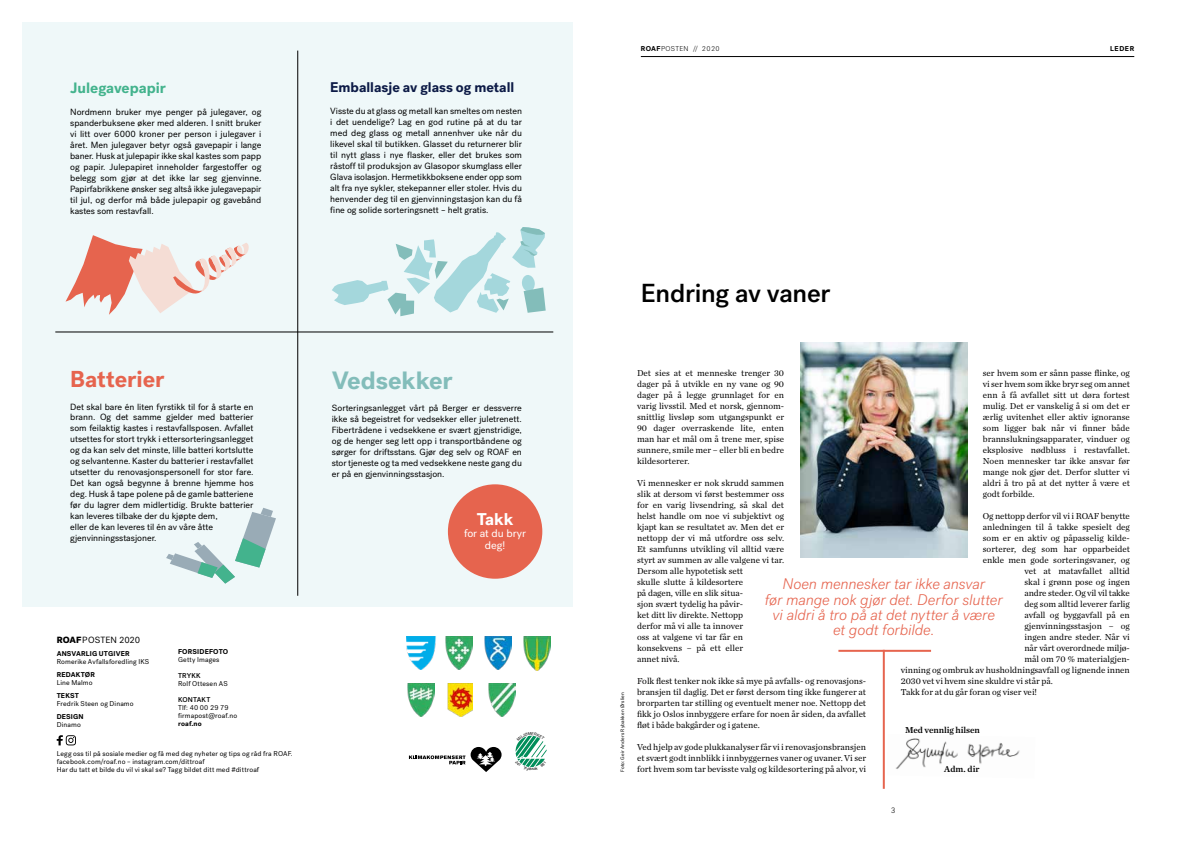
<style>
.page{position:relative;width:1191px;height:842px;background:#fff}
.page>*{position:absolute;margin:0;border:0;box-sizing:border-box;transform-origin:0 0}
.t1{font:500 26px "Post Grotesk";letter-spacing:-.01em;color:#000}
.t2{font:700 25px "Post Grotesk";color:#83bdba}
.t3{font:700 23px "Post Grotesk";color:#e6644e}
.t4{font:700 17px "Post Grotesk";color:#fff}
.t5{font:italic 300 15.3px/15.3px "Post Grotesk";letter-spacing:-.01em;color:#e6644e;text-align:center}
.t6{font:700 15px "Post Grotesk";color:#43b38d}
.t7{font:700 14px "Post Grotesk";color:#0c1a46}
.t8{font:11px/12px "Post Grotesk";color:#fff;text-align:center}
.t9{font:9px/11px "Chronicle Text G1";color:#000;text-align:justify}
.t10{font:9px/11px "Post Grotesk";color:#000;text-align:justify}
.t11{font:9px "Chronicle Text G1 Semi";letter-spacing:-.01em;color:#000}
.t12{font:300 8px "Post Grotesk";color:#000}
.t13{font:7px/8px "Post Grotesk";letter-spacing:.015em;color:#000}
.t14{font:700 7px "Post Grotesk";letter-spacing:.02em;color:#000}
.t15{font:300 7px "Post Grotesk";letter-spacing:.05em;color:#000}
.t16{font:500 7px "Post Grotesk";letter-spacing:.02em;color:#000}
.t17{font:5px "Post Grotesk";letter-spacing:.02em;color:#000}
.s1{font-weight:900}
.s2{font-weight:700}
</style>
<div class="page">
<hr style="left:641px;top:56px;width:493px;height:1px;background:#000">
<svg style="left:409px;top:747px;width:92px;height:25px"></svg>
<svg style="left:57px;top:735px;width:19px;height:10px"></svg>
<img style="left:800px;top:343px;width:167px;height:214px">
<img style="left:895px;top:738px;width:125px;height:31px">
<hr style="left:838px;top:650px;width:93px;height:2px;background:#e6644e">
<hr style="left:882px;top:650px;width:2px;height:139px;background:#e6644e">
<div style="left:23px;top:23px;width:550px;height:584px;background:#eff8f9"></div>
<hr style="left:297px;top:51px;width:1px;height:545px;background:#000">
<hr style="left:55px;top:332px;width:498px;height:1px;background:#000">
<svg style="left:332px;top:227px;width:214px;height:89px"></svg>
<svg style="left:66px;top:235px;width:183px;height:80px"></svg>
<svg style="left:166px;top:508px;width:110px;height:76px"></svg>
<div style="left:448px;top:484px;width:94px;height:95px;background:#e6644e;border-radius:50%"></div>
<img style="left:484px;top:636px;width:27px;height:34px">
<img style="left:446px;top:636px;width:27px;height:34px">
<img style="left:406px;top:637px;width:30px;height:33px">
<img style="left:407px;top:683px;width:27px;height:34px">
<img style="left:448px;top:683px;width:25px;height:34px">
<img style="left:488px;top:683px;width:27px;height:34px">
<img style="left:523px;top:636px;width:27px;height:34px">
<svg style="left:515px;top:735px;width:31px;height:33px"></svg>
<h3 class="t6" style="left:70px;top:78px;width:97px">Julegavepapir</h3>
<p class="t10" style="left:70px;top:106px;width:193px">Nordmenn bruker mye penger på julegaver, og spanderbuksene øker med alderen. I snitt bruker vi litt over 6000 kroner per person i julegaver i året. Men julegaver betyr også gavepapir i lange baner. Husk at julepapir ikke skal kastes som papp og papir. Julepapiret inneholder fargestoffer og belegg som gjør at det ikke lar seg gjenvinne.<br>Papirfabrikkene ønsker seg altså ikke julegavepapir til jul, og derfor må både julepapir og gavebånd kastes som restavfall.</p>
<h3 class="t7" style="left:330px;top:78px;width:185px">Emballasje av glass og metall</h3>
<p class="t10" style="left:330px;top:105px;width:193px">Visste du at glass og metall kan smeltes om nesten i det uendelige? Lag en god rutine på at du tar med deg glass og metall annenhver uke når du likevel skal til butikken. Glasset du returnerer blir til nytt glass i nye flasker, eller det brukes som råstoff til produksjon av Glasopor skumglass eller Glava isolasjon. Hermetikkboksene ender opp som alt fra nye sykler, stekepanner eller stoler. Hvis du henvender deg til en gjenvinningstasjon kan du få fine og solide sorteringsnett – helt gratis.</p>
<h3 class="t3" style="left:70px;top:365px;width:96px">Batterier</h3>
<p class="t10" style="left:70px;top:401px;width:185px;text-align:left">Det skal bare én liten fyrstikk til for å starte en brann. Og det samme gjelder med batterier som feilaktig kastes i restavfallsposen. Avfallet utsettes for stort trykk i ettersorteringsanlegget og da kan selv det minste, lille batteri kortslutte og selvantenne. Kaster du batterier i restavfallet utsetter du renovasjonspersonell for stor fare.<br>Det kan også begynne å brenne hjemme hos deg. Husk å tape polene på de gamle batteriene før du lagrer dem midlertidig. Brukte batterier kan leveres tilbake der du kjøpte dem,<br>eller de kan leveres til én av våre åtte gjenvinningsstasjoner.</p>
<p class="t10" style="left:57px;top:634px;width:85px"><span class="s1">ROAF</span>POSTEN 2020</p>
<p class="t14" style="left:57px;top:649px;width:74px">ANSVARLIG UTGIVER</p>
<p class="t13" style="left:57px;top:657px;width:94px">Romerike Avfallsforedling IKS</p>
<p class="t14" style="left:57px;top:670px;width:40px">REDAKTØR</p>
<p class="t13" style="left:57px;top:678px;width:37px">Line Malmo</p>
<p class="t14" style="left:57px;top:691px;width:24px">TEKST</p>
<p class="t13" style="left:57px;top:699px;width:78px">Fredrik Steen og Dinamo</p>
<p class="t14" style="left:57px;top:712px;width:28px">DESIGN</p>
<p class="t13" style="left:57px;top:720px;width:26px">Dinamo</p>
<p class="t14" style="left:178px;top:647px;width:52px">FORSIDEFOTO</p>
<p class="t13" style="left:178px;top:656px;width:43px">Getty Images</p>
<p class="t16" style="left:178px;top:672px;width:24px">TRYKK</p>
<p class="t13" style="left:178px;top:680px;width:51px">Rolf Ottesen AS</p>
<p class="t16" style="left:178px;top:696px;width:34px">KONTAKT</p>
<p class="t13" style="left:178px;top:704px;width:61px">Tlf: 40 00 29 79 firmapost@roaf.no</p>
<p class="t14" style="left:178px;top:719px;width:25px">roaf.no</p>
<p class="t13" style="left:57px;top:749px;width:237px">Legg oss til på sosiale medier og få med deg nyheter og tips og råd fra ROAF. facebook.com/roaf.no – instagram.com/dittroaf<br>Har du tatt et bilde du vil vi skal se? Tagg bildet ditt med #dittroaf</p>
<h2 class="t2" style="left:332px;top:364px;width:122px">Vedsekker</h2>
<p class="t10" style="left:332px;top:402px;width:192px">Sorteringsanlegget vårt på Berger er dessverre ikke så begeistret for vedsekker eller juletrenett.<br>Fibertrådene i vedsekkene er svært gjenstridige, og de henger seg lett opp i transportbåndene og sørger for driftsstans. Gjør deg selv og ROAF en stor tjeneste og ta med vedsekkene neste gang du er på en gjenvinningsstasjon.</p>
<h3 class="t4" style="left:477px;top:508px;width:38px">Takk</h3>
<p class="t8" style="left:464px;top:527px;width:64px">for at du bryr deg!</p>
<p class="t15" style="left:641px;top:44px;width:80px"><span class="s2">ROAF</span>POSTEN // 2020</p>
<p class="t14" style="left:1110px;top:44px;width:26px">LEDER</p>
<h1 class="t1" style="left:641px;top:277px;width:191px">Endring av vaner</h1>
<p class="t17" style="left:619px;top:772px;width:81px;rotate:-90deg">Foto: Geir Anders Rybakken Ørslien</p>
<p class="t9" style="left:982px;top:367px;width:149px">ser hvem som er sånn passe flinke, og vi ser hvem som ikke bryr seg om annet enn å få avfallet sitt ut døra fortest mulig. Det er vanskelig å si om det er ærlig uvitenhet eller aktiv ignoranse som ligger bak når vi finner både brannslukningsapparater, vinduer og eksplosive nødbluss i restavfallet.<br>Noen mennesker tar ikke ansvar før mange nok gjør det. Derfor slutter vi aldri å tro på at det nytter å være et godt forbilde.</p>
<p class="t9" style="left:982px;top:510px;width:149px">Og nettopp derfor vil vi i ROAF benytte</p>
<p class="t9" style="left:982px;top:521px;width:148px">anledningen til å takke spesielt deg</p>
<p class="t9" style="left:982px;top:532px;width:148px">som er en aktiv og påpasselig kilde-</p>
<p class="t9" style="left:982px;top:543px;width:149px">sorterer, deg som har opparbeidet</p>
<p class="t9" style="left:982px;top:554px;width:148px">enkle men gode sorteringsvaner, og</p>
<p class="t9" style="left:1024px;top:565px;width:107px">vet at matavfallet alltid</p>
<p class="t9" style="left:1024px;top:576px;width:107px">skal i grønn pose og ingen</p>
<p class="t9" style="left:1024px;top:587px;width:107px">andre steder. Og vil vil takke</p>
<p class="t9" style="left:1024px;top:598px;width:107px">deg som alltid leverer farlig</p>
<p class="t9" style="left:1024px;top:609px;width:107px">avfall og byggavfall på en</p>
<p class="t9" style="left:1024px;top:620px;width:107px">gjenvinningsstasjon – og</p>
<p class="t9" style="left:1024px;top:631px;width:107px">ingen andre steder. Når vi</p>
<p class="t9" style="left:1024px;top:642px;width:107px">når vårt overordnede miljø-</p>
<p class="t9" style="left:1024px;top:653px;width:107px">mål om 70 % materialgjen-</p>
<p class="t9" style="left:900px;top:664px;width:230px">vinning og ombruk av husholdningsavfall og lignende innen</p>
<p class="t9" style="left:900px;top:675px;width:153px">2030 vet vi hvem sine skuldre vi står på.</p>
<p class="t9" style="left:900px;top:686px;width:138px">Takk for at du går foran og viser vei!</p>
<p class="t11" style="left:905px;top:723px;width:76px">Med vennlig hilsen</p>
<p class="t11" style="left:944px;top:761px;width:37px">Adm. dir</p>
<p class="t9" style="left:637px;top:367px;width:149px">Det sies at et menneske trenger 30 dager på å utvikle en ny vane og 90 dager på å legge grunnlaget for en varig livsstil. Med et norsk, gjennom&shy;snittlig livsløp som utgangspunkt er 90 dager overraskende lite, enten man har et mål om å trene mer, spise sunnere, smile mer – eller bli en bedre kildesorterer.</p>
<p class="t9" style="left:637px;top:477px;width:149px;text-align:left">Vi mennesker er nok skrudd sammen slik at dersom vi først bestemmer oss for en varig livsendring, så skal det helst handle om noe vi subjektivt og kjapt kan se resultatet av. Men det er nettopp der vi må utfordre oss selv.<br>Et samfunns utvikling vil alltid være styrt av summen av alle valgene vi tar.<br>Dersom alle hypotetisk sett<br>skulle slutte å kildesortere<br>på dagen, ville en slik situa-<br>sjon svært tydelig ha påvir-<br>ket ditt liv direkte. Nettopp<br>derfor må vi alle ta innover<br>oss at valgene vi tar får en konsekvens – på ett eller<br>annet nivå.</p>
<p class="t9" style="left:637px;top:675px;width:231px">Folk flest tenker nok ikke så mye på avfalls- og renovasjons&shy;bransjen til daglig. Det er først dersom ting ikke fungerer at brorparten tar stilling og eventuelt mener noe. Nettopp det fikk jo Oslos innbyggere erfare for noen år siden, da avfallet fløt i både bakgårder og i gatene.</p>
<p class="t9" style="left:637px;top:741px;width:230px">Ved hjelp av gode plukkanalyser får vi i renovasjonsbransjen et svært godt innblikk i innbyggernes vaner og uvaner. Vi ser fort hvem som tar bevisste valg og kildesortering på alvor, vi</p>
<h3 class="t5" style="left:765px;top:577px;width:239px">Noen mennesker tar ikke ansvar<br>før mange nok gjør det. Derfor slutter vi aldri å tro på at det nytter å være et godt forbilde.</h3>
<p class="t12" style="left:891px;top:805px;width:6px">3</p>
</div>
